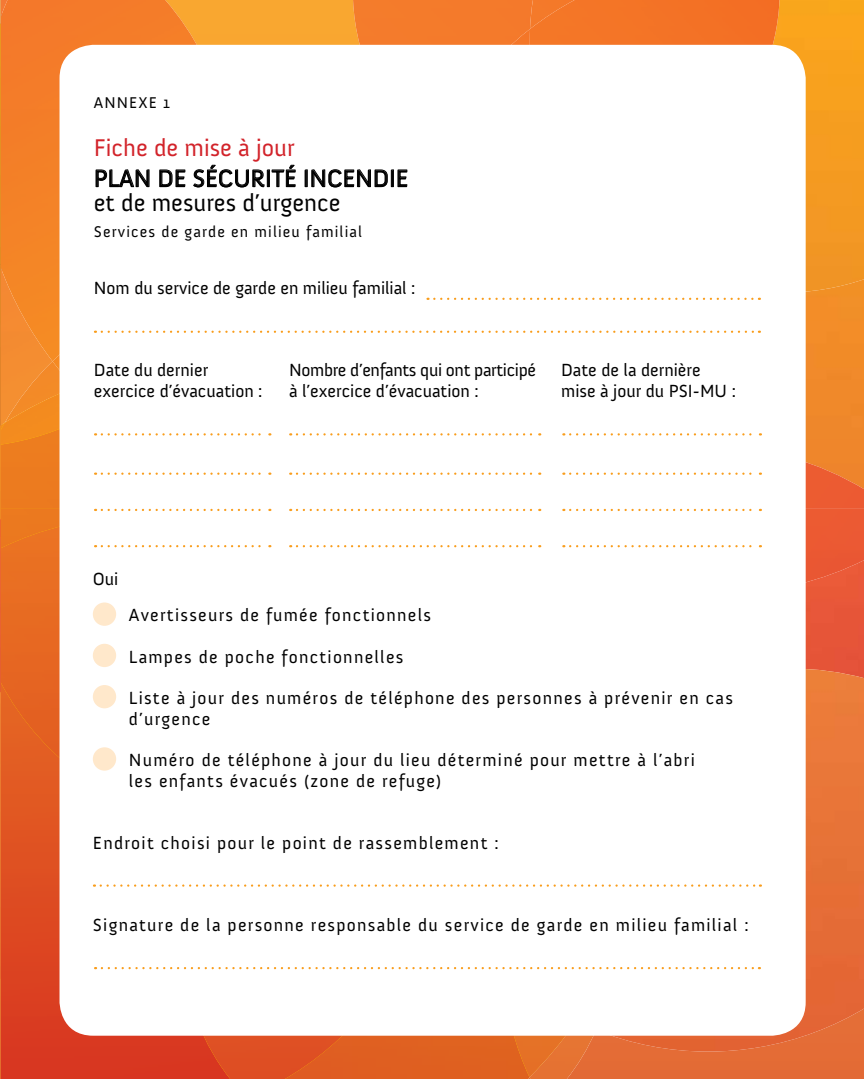
<style>
.page{position:relative;width:864px;height:1079px;background:#fff}
.page>*{position:absolute;margin:0;border:0;box-sizing:border-box;transform-origin:0 0}
.t1{font:24.75px/24px "Anivers";color:#000}
.t2{font:24.75px "Anivers";color:#d2232a}
.t3{font:18px/21px "Anivers";letter-spacing:.07em;color:#000}
.t4{font:18px/21px "Anivers";color:#000}
.t5{font:18px/21px "Anivers";letter-spacing:-.02em;color:#000}
.t6{font:15.9px "Anivers";letter-spacing:.07em;color:#000}
</style>
<div class="page">
<div style="left:248px;top:0;width:105px;height:45px;background:#f9a730"></div>
<div style="left:805px;top:292px;width:58px;height:154px;background:#f18a2a"></div>
<img style="left:779px;top:0;width:84px;height:292px">
<img style="left:53px;top:0;width:195px;height:287px">
<img style="left:53px;top:287px;width:6px;height:77px">
<img style="left:53px;top:364px;width:6px;height:80px">
<img style="left:805px;top:446px;width:58px;height:63px">
<div style="left:353px;top:0;width:176px;height:45px;background:#f47b2b"></div>
<img style="left:432px;top:29px;width:97px;height:16px">
<div style="left:529px;top:0;width:250px;height:46px;background:#f47426"></div>
<img style="left:1px;top:826px;width:169px;height:252px">
<img style="left:1px;top:517px;width:58px;height:309px">
<div style="left:430px;top:1035px;width:99px;height:43px;background:#df6120"></div>
<img style="left:170px;top:1035px;width:260px;height:43px">
<div style="left:805px;top:593px;width:58px;height:75px;background:#e65538"></div>
<div style="left:805px;top:509px;width:58px;height:84px;background:#eb5a33"></div>
<div style="left:595px;top:1051px;width:268px;height:27px;background:#e36b35"></div>
<img style="left:529px;top:1035px;width:66px;height:43px">
<img style="left:503px;top:1035px;width:73px;height:42px">
<img style="left:595px;top:668px;width:268px;height:383px">
<svg style="left:0;top:0;width:53px;height:712px;background:#ef7c25"></svg>
<img style="left:0;top:537px;width:1px;height:132px">
<img style="left:0;top:1049px;width:1px;height:29px">
<img style="left:0;top:669px;width:1px;height:380px">
<div style="left:59px;top:45px;width:746px;height:990px;background:#fff;border-radius:34px"></div>
<svg style="left:95px;top:169px;width:55px;height:18px"></svg>
<svg style="left:159px;top:169px;width:27px;height:18px"></svg>
<svg style="left:193px;top:164px;width:103px;height:24px"></svg>
<svg style="left:304px;top:169px;width:103px;height:19px"></svg>
<svg style="left:102px;top:433px;width:168px;height:2px"></svg>
<svg style="left:102px;top:472px;width:168px;height:3px"></svg>
<svg style="left:102px;top:509px;width:168px;height:2px"></svg>
<svg style="left:102px;top:545px;width:168px;height:2px"></svg>
<svg style="left:297px;top:433px;width:243px;height:2px"></svg>
<svg style="left:297px;top:472px;width:243px;height:3px"></svg>
<svg style="left:297px;top:508px;width:243px;height:4px"></svg>
<svg style="left:297px;top:545px;width:243px;height:2px"></svg>
<svg style="left:570px;top:433px;width:190px;height:2px"></svg>
<svg style="left:570px;top:472px;width:190px;height:3px"></svg>
<svg style="left:570px;top:509px;width:190px;height:2px"></svg>
<svg style="left:570px;top:545px;width:190px;height:2px"></svg>
<svg style="left:434px;top:298px;width:325px;height:2px"></svg>
<svg style="left:102px;top:330px;width:657px;height:3px"></svg>
<div style="left:93px;top:602px;width:23px;height:24px;background:#ffe8cb;border-radius:50%"></div>
<div style="left:93px;top:643px;width:23px;height:24px;background:#ffe8cb;border-radius:50%"></div>
<div style="left:93px;top:685px;width:23px;height:23px;background:#ffe8cb;border-radius:50%"></div>
<div style="left:93px;top:747px;width:23px;height:23px;background:#ffe8cb;border-radius:50%"></div>
<svg style="left:101px;top:884px;width:659px;height:2px"></svg>
<svg style="left:102px;top:967px;width:657px;height:2px"></svg>
<p class="t6" style="left:94px;top:94px;width:78px">ANNEXE 1</p>
<h1 class="t2" style="left:94px;top:134px;width:202px">Fiche de mise à jour</h1>
<h1 class="t1" style="left:94px;top:167px;width:316px">PLAN DE SÉCURITÉ INCENDIE et de mesures d’urgence</h1>
<p class="t6" style="left:94px;top:223px;width:270px">Services de garde en milieu familial</p>
<p class="t4" style="left:94px;top:278px;width:323px">Nom du service de garde en milieu familial :</p>
<p class="t4" style="left:94px;top:360px;width:170px">Date du dernier exercice d’évacuation :</p>
<p class="t5" style="left:289px;top:360px;width:248px">Nombre d’enfants qui ont participé à l’exercice d’évacuation :</p>
<p class="t4" style="left:561px;top:360px;width:176px">Date de la dernière mise à jour du PSI-MU :</p>
<p class="t3" style="left:93px;top:568px;width:27px">Oui</p>
<p class="t3" style="left:129px;top:605px;width:303px">Avertisseurs de fumée fonctionnels</p>
<p class="t3" style="left:129px;top:646px;width:276px">Lampes de poche fonctionnelles</p>
<p class="t3" style="left:129px;top:687px;width:605px">Liste à jour des numéros de téléphone des personnes à prévenir en cas d’urgence</p>
<p class="t3" style="left:129px;top:749px;width:567px">Numéro de téléphone à jour du lieu déterminé pour mettre à l’abri les enfants évacués (zone de refuge)</p>
<p class="t3" style="left:93px;top:832px;width:407px">Endroit choisi pour le point de rassemblement :</p>
<p class="t3" style="left:93px;top:914px;width:657px">Signature de la personne responsable du service de garde en milieu familial :</p>
</div>
